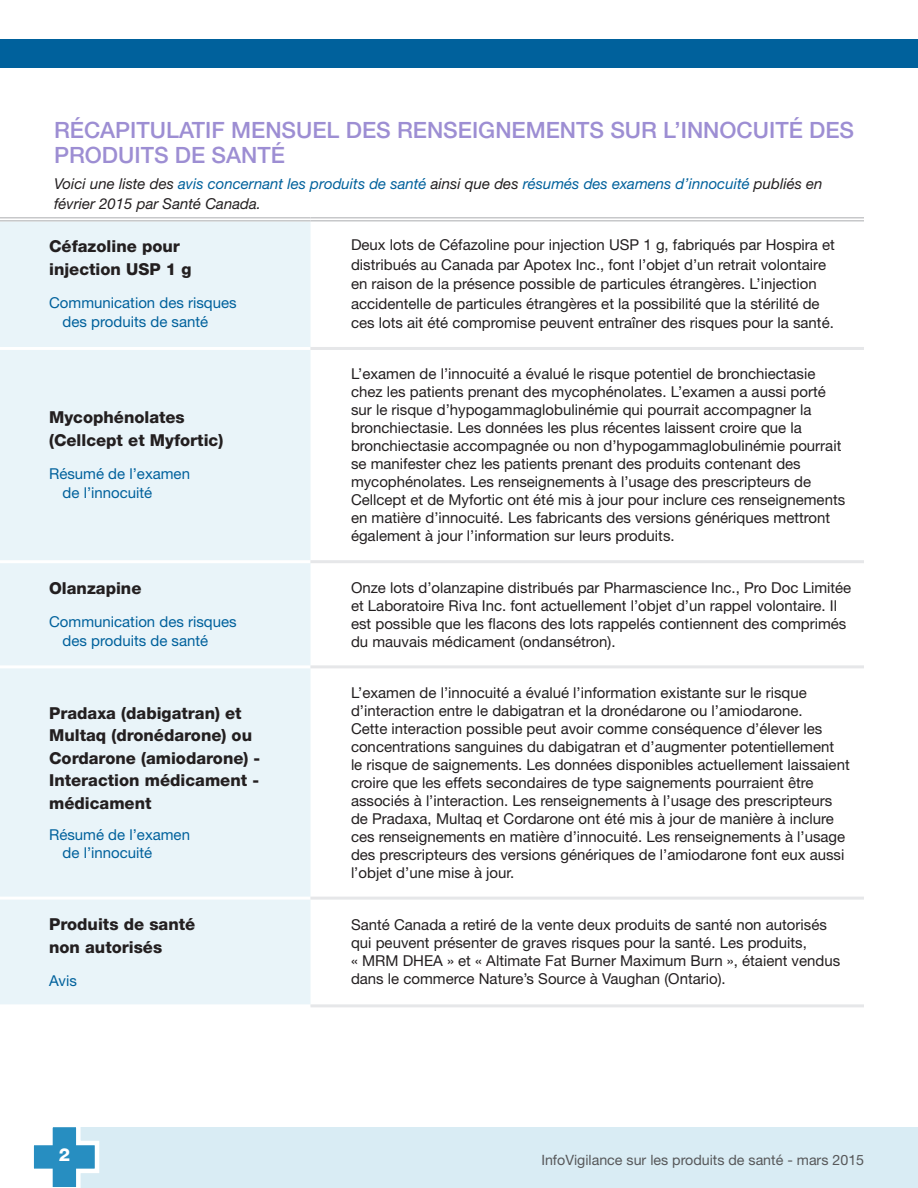
<style>
.page{position:relative;width:918px;height:1188px;background:#fff}
.page>*{position:absolute;margin:0;border:0;box-sizing:border-box;transform-origin:0 0}
.Text_-_Title_level_1{font:500 22.5px/25.5px "Helvetica Neue LT Std";color:#9d8ed3}
.t1{font:800 18px "Helvetica Neue LT Std";color:#fff}
.Recap_-_Product{font:800 16.5px/22.5px "Helvetica Neue LT Std";color:#231f20}
.Text_-_Body{font:15px/18px "Helvetica Neue LT Std";color:#231f20}
.Recap_-_Com_Type{font:15px/19.5px "Helvetica Neue LT Std";color:#00619c}
.Text_-_Body-2{font:italic 15px/19.5px "Helvetica Neue LT Std";color:#231f20}
.t2{font:14.25px "Helvetica Neue LT Std";color:#57585a}
.s1{color:#00619c}
</style>
<div class="page">
<div style="left:64px;top:1127px;width:854px;height:61px;background:#d9ecf4"></div>
<svg style="left:33px;top:1127px;width:66px;height:61px"></svg>
<div style="left:0;top:39px;width:918px;height:29px;background:#00619c"></div>
<div style="left:0;top:222px;width:310px;height:782px;background:#e9f4f9"></div>
<hr style="left:0;top:347px;width:310px;height:3px;background:#fff">
<hr style="left:0;top:560px;width:310px;height:3px;background:#fff">
<hr style="left:0;top:665px;width:310px;height:3px;background:#fff">
<hr style="left:0;top:897px;width:310px;height:3px;background:#fff">
<hr style="left:0;top:217px;width:310px;height:2px;background:#c7c8ca">
<hr style="left:0;top:220px;width:310px;height:2px;background:#c7c8ca">
<hr style="left:310px;top:217px;width:554px;height:2px;background:#c7c8ca">
<hr style="left:310px;top:220px;width:554px;height:2px;background:#c7c8ca">
<hr style="left:310px;top:347px;width:554px;height:3px;background:#e6e7e9">
<hr style="left:310px;top:560px;width:554px;height:3px;background:#e6e7e9">
<hr style="left:310px;top:665px;width:554px;height:3px;background:#e6e7e9">
<hr style="left:310px;top:897px;width:554px;height:3px;background:#e6e7e9">
<hr style="left:310px;top:1004px;width:554px;height:3px;background:#e6e7e9">
<p class="Text_-_Title_level_1" style="left:54px;top:117px;width:802px">RÉCAPITULATIF MENSUEL DES RENSEIGNEMENTS SUR L’INNOCUITÉ DES<br>PRODUITS DE SANTÉ</p>
<p class="Text_-_Body-2" style="left:54px;top:174px;width:770px">Voici une liste des <span class="s1">avis concernant les produits de santé</span> ainsi que des <span class="s1">résumés des examens d’innocuité</span> publiés en février 2015 par Santé Canada.</p>
<p class="Recap_-_Product" style="left:49px;top:235px;width:144px">Céfazoline pour injection USP 1 g</p>
<p class="Recap_-_Com_Type" style="left:63px;top:292px;width:176px;text-indent:-14px">Communication des risques des produits de santé</p>
<p class="Recap_-_Product" style="left:49px;top:406px;width:176px">Mycophénolates (Cellcept et Myfortic)</p>
<p class="Recap_-_Com_Type" style="left:63px;top:464px;width:129px;text-indent:-14px">Résumé de l’examen de l’innocuité</p>
<p class="Recap_-_Product" style="left:49px;top:577px;width:94px">Olanzapine</p>
<p class="Recap_-_Com_Type" style="left:63px;top:612px;width:176px;text-indent:-14px">Communication des risques des produits de santé</p>
<p class="Recap_-_Product" style="left:49px;top:701px;width:213px">Pradaxa (dabigatran) et<br>Multaq (dronédarone) ou<br>Cordarone (amiodarone) -<br>Interaction médicament - médicament</p>
<p class="Recap_-_Com_Type" style="left:63px;top:826px;width:129px;line-height:18px;text-indent:-14px">Résumé de l’examen de l’innocuité</p>
<p class="Recap_-_Product" style="left:49px;top:913px;width:148px">Produits de santé non autorisés</p>
<p class="Recap_-_Com_Type" style="left:49px;top:970px;width:29px">Avis</p>
<p class="Text_-_Body" style="left:351px;top:235px;width:485px;line-height:19.5px">Deux lots de Céfazoline pour injection USP 1 g, fabriqués par Hospira et distribués au Canada par Apotex Inc., font l’objet d’un retrait volontaire en raison de la présence possible de particules étrangères. L’injection accidentelle de particules étrangères et la possibilité que la stérilité de ces lots ait été compromise peuvent entraîner des risques pour la santé.</p>
<p class="Text_-_Body" style="left:351px;top:365px;width:496px">L’examen de l’innocuité a évalué le risque potentiel de bronchiectasie chez les patients prenant des mycophénolates. L’examen a aussi porté sur le risque d’hypogammaglobulinémie qui pourrait accompagner la bronchiectasie. Les données les plus récentes laissent croire que la bronchiectasie accompagnée ou non d’hypogammaglobulinémie pourrait se manifester chez les patients prenant des produits contenant des mycophénolates. Les renseignements à l’usage des prescripteurs de Cellcept et de Myfortic ont été mis à jour pour inclure ces renseignements en matière d’innocuité. Les fabricants des versions génériques mettront également à jour l’information sur leurs produits.</p>
<p class="Text_-_Body" style="left:351px;top:578px;width:502px">Onze lots d’olanzapine distribués par Pharmascience Inc., Pro Doc Limitée et Laboratoire Riva Inc. font actuellement l’objet d’un rappel volontaire. Il est possible que les flacons des lots rappelés contiennent des comprimés du mauvais médicament (ondansétron).</p>
<p class="Text_-_Body" style="left:351px;top:683px;width:500px">L’examen de l’innocuité a évalué l’information existante sur le risque d’interaction entre le dabigatran et la dronédarone ou l’amiodarone.<br>Cette interaction possible peut avoir comme conséquence d’élever les concentrations sanguines du dabigatran et d’augmenter potentiellement<br>le risque de saignements. Les données disponibles actuellement laissaient croire que les effets secondaires de type saignements pourraient être associés à l’interaction. Les renseignements à l’usage des prescripteurs de Pradaxa, Multaq et Cordarone ont été mis à jour de manière à inclure ces renseignements en matière d’innocuité. Les renseignements à l’usage des prescripteurs des versions génériques de l’amiodarone font eux aussi l’objet d’une mise à jour.</p>
<p class="Text_-_Body" style="left:351px;top:916px;width:491px">Santé Canada a retiré de la vente deux produits de santé non autorisés qui peuvent présenter de graves risques pour la santé. Les produits,<br>« MRM DHEA » et « Altimate Fat Burner Maximum Burn », étaient vendus dans le commerce Nature’s Source à Vaughan (Ontario).</p>
<p class="t1" style="left:59px;top:1144px;width:13px">2</p>
<p class="t2" style="left:541px;top:1152px;width:324px">InfoVigilance sur les produits de santé - mars 2015</p>
</div>
